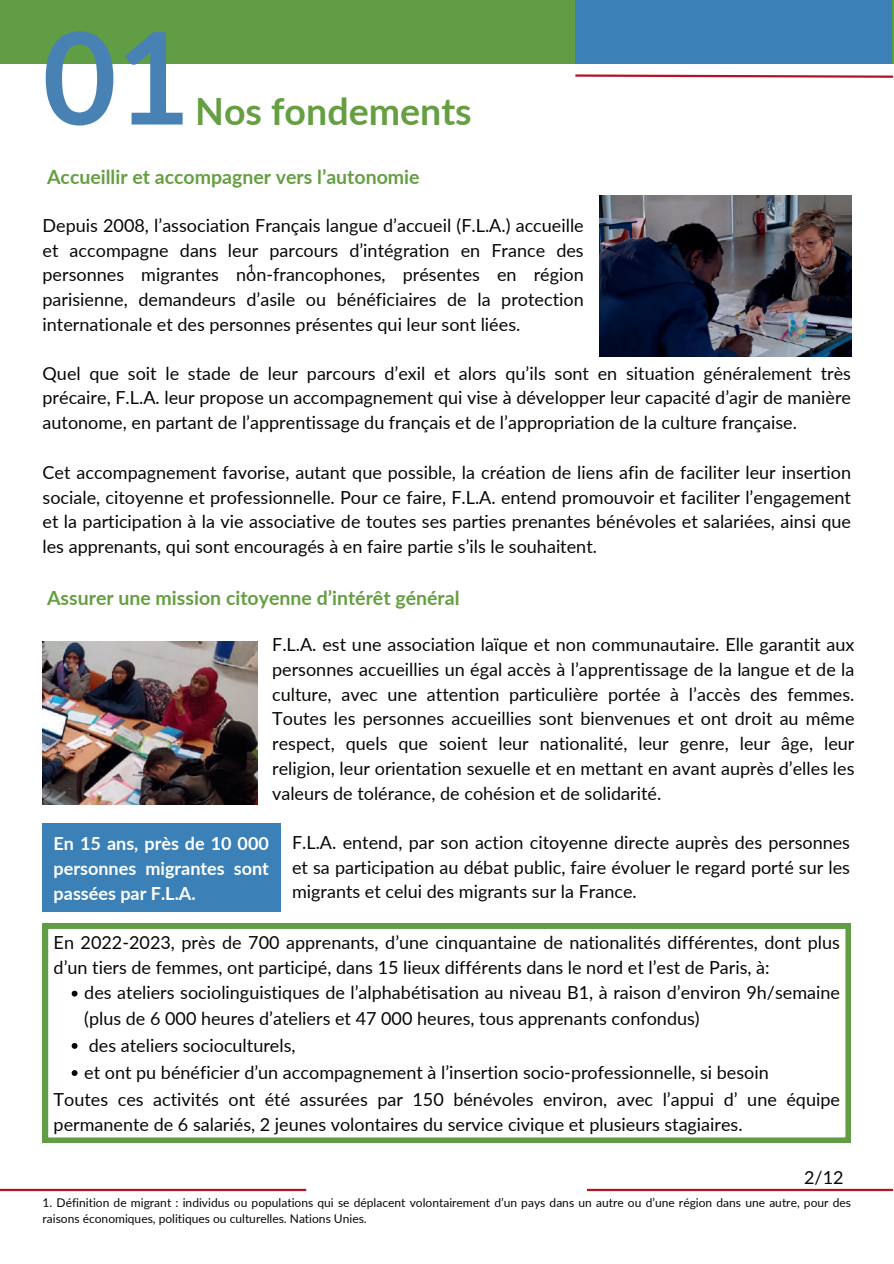
<style>
.page{position:relative;width:894px;height:1264px;background:#fff}
.page>*{position:absolute;margin:0;border:0;box-sizing:border-box;transform-origin:0 0}
.t1{font:700 127.5px "Lato";color:#4882b5}
.t2{font:700 37.5px "Lato";color:#659f42}
.t3{font:700 19.5px "Lato";color:#659f42}
.t4{font:18px/24.8px "Lato";color:#080704;text-align:justify}
.t5{font:700 18px/24.8px "Lato";color:#fff;text-align:justify}
.t6{font:12px/16px "Lato";color:#080704}
</style>
<div class="page">
<hr style="left:586px;top:1188px;width:306px;height:3px;background:#b51223">
<hr style="left:0;top:1188px;width:306px;height:3px;background:#b51223">
<img style="left:43px;top:641px;width:214px;height:164px">
<div style="left:0;top:0;width:575px;height:63px;background:#619d45"></div>
<div style="left:575px;top:0;width:318px;height:63px;background:#3b80b6"></div>
<hr style="left:892px;top:0;width:1px;height:63px;background:#619d45">
<svg style="left:575px;top:74px;width:318px;height:4px"></svg>
<img style="left:599px;top:195px;width:252px;height:161px">
<div style="left:43px;top:823px;width:238px;height:89px;background:#3b80b6"></div>
<svg style="left:43px;top:923px;width:807px;height:219px"></svg>
<svg style="left:72px;top:990px;width:5px;height:6px"></svg>
<svg style="left:72px;top:1042px;width:5px;height:6px"></svg>
<svg style="left:72px;top:1070px;width:5px;height:5px"></svg>
<h1 class="t1" style="left:43px;top:-16px;width:149px">01</h1>
<h2 class="t2" style="left:195px;top:84px;width:278px">Nos fondements</h2>
<p class="t3" style="left:47px;top:162px;width:374px">Accueillir et accompagner vers l’autonomie</p>
<p class="t4" style="left:43px;top:212px;width:542px">Depuis 2008, l’association Français langue d’accueil (F.L.A.) accueille et accompagne dans leur parcours d’intégration en France des personnes migrantes non-francophones, présentes en région parisienne, demandeurs d’asile ou bénéficiaires de la protection internationale et des personnes présentes qui leur sont liées.</p>
<p class="t6" style="left:248px;top:260px;width:8px">1</p>
<p class="t4" style="left:43px;top:360px;width:809px">Quel que soit le stade de leur parcours d’exil et alors qu’ils sont en situation généralement très précaire, F.L.A. leur propose un accompagnement qui vise à développer leur capacité d’agir de manière autonome, en partant de l’apprentissage du français et de l’appropriation de la culture française.</p>
<p class="t4" style="left:43px;top:459px;width:809px">Cet accompagnement favorise, autant que possible, la création de liens afin de faciliter leur insertion sociale, citoyenne et professionnelle. Pour ce faire, F.L.A. entend promouvoir et faciliter l’engagement et la participation à la vie associative de toutes ses parties prenantes bénévoles et salariées, ainsi que les apprenants, qui sont encouragés à en faire partie s’ils le souhaitent.</p>
<p class="t3" style="left:47px;top:583px;width:414px">Assurer une mission citoyenne d’intérêt général</p>
<p class="t4" style="left:272px;top:631px;width:583px">F.L.A. est une association laïque et non communautaire. Elle garantit aux personnes accueillies un égal accès à l’apprentissage de la langue et de la culture, avec une attention particulière portée à l’accès des femmes.<br>Toutes les personnes accueillies sont bienvenues et ont droit au même respect, quels que soient leur nationalité, leur genre, leur âge, leur religion, leur orientation sexuelle et en mettant en avant auprès d’elles les valeurs de tolérance, de cohésion et de solidarité.</p>
<p class="t4" style="left:292px;top:829px;width:559px">F.L.A. entend, par son action citoyenne directe auprès des personnes et sa participation au débat public, faire évoluer le regard porté sur les migrants et celui des migrants sur la France.</p>
<p class="t4" style="left:54px;top:929px;width:787px">En 2022-2023, près de 700 apprenants, d’une cinquantaine de nationalités différentes, dont plus d’un tiers de femmes, ont participé, dans 15 lieux différents dans le nord et l’est de Paris, à:</p>
<p class="t4" style="left:84px;top:979px;width:757px">des ateliers sociolinguistiques de l’alphabétisation au niveau B1, à raison d’environ 9h/semaine (plus de 6 000 heures d’ateliers et 47 000 heures, tous apprenants confondus)</p>
<p class="t4" style="left:89px;top:1032px;width:208px">des ateliers socioculturels,</p>
<p class="t4" style="left:84px;top:1059px;width:686px">et ont pu bénéficier d’un accompagnement à l’insertion socio-professionnelle, si besoin</p>
<p class="t4" style="left:54px;top:1086px;width:787px">Toutes ces activités ont été assurées par 150 bénévoles environ, avec l’appui d’ une équipe</p>
<p class="t4" style="left:54px;top:1111px;width:690px">permanente de 6 salariés, 2 jeunes volontaires du service civique et plusieurs stagiaires.</p>
<p class="t5" style="left:54px;top:830px;width:217px">En 15 ans, près de 10 000 personnes migrantes sont passées par F.L.A.</p>
<p class="t4" style="left:803px;top:1164px;width:41px">2/12</p>
<p class="t6" style="left:43px;top:1194px;width:809px">1. Définition de migrant : individus ou populations qui se déplacent volontairement d’un pays dans un autre ou d’une région dans une autre, pour des raisons économiques, politiques ou culturelles. Nations Unies.</p>
</div>
